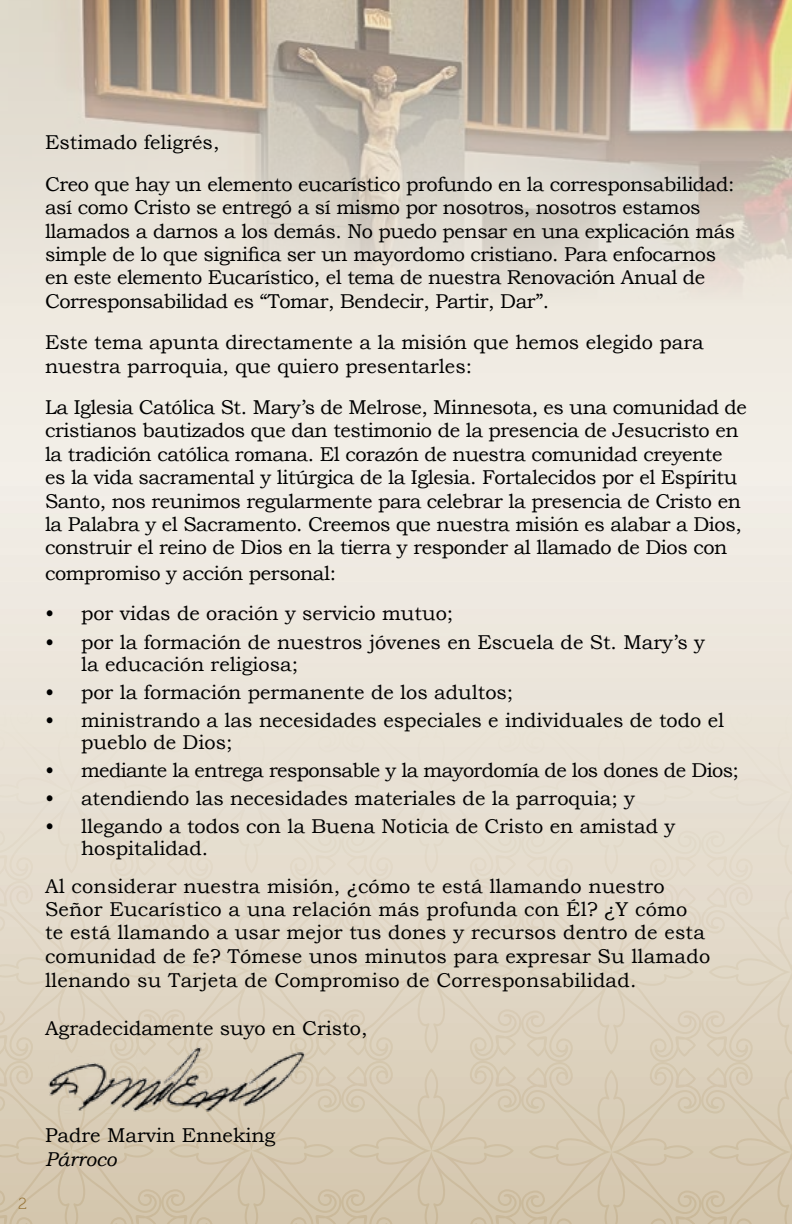
<style>
.page{position:relative;width:792px;height:1224px;background:#fff}
.page>*{position:absolute;margin:0;border:0;box-sizing:border-box;transform-origin:0 0}
.t1{font:20px/23.4px "Bookman Old Style";letter-spacing:-.02em;color:#000}
.t2{font:20px/22px "Bookman Old Style";color:#000}
.t3{font:20px/23.6px "Bookman Old Style";letter-spacing:.01em;color:#000}
.t4{font:italic 20px "Bookman Old Style";color:#000}
.t5{font:16px "Museo 100";color:#906b29}
</style>
<div class="page">
<div style="left:0;top:0;width:792px;height:930px;background:#f0ebe2"></div>
<img style="left:0;top:0;width:792px;height:293px">
<svg style="left:0;top:705px;width:521px;height:519px"></svg>
<svg style="left:521px;top:705px;width:271px;height:519px"></svg>
<img style="left:45px;top:1043px;width:265px;height:75px">
<p class="t1" style="left:45px;top:122px;width:691px;line-height:41.4px">Estimado feligrés,<br>Creo que hay un elemento eucarístico profundo en la corresponsabilidad:</p>
<p class="t1" style="left:45px;top:196px;width:692px">así como Cristo se entregó a sí mismo por nosotros, nosotros estamos llamados a darnos a los demás. No puedo pensar en una explicación más simple de lo que significa ser un mayordomo cristiano. Para enfocarnos en este elemento Eucarístico, el tema de nuestra Renovación Anual de Corresponsabilidad es “Tomar, Bendecir, Partir, Dar”.</p>
<p class="t2" style="left:45px;top:331px;width:660px;line-height:23.4px">Este tema apunta directamente a la misión que hemos elegido para nuestra parroquia, que quiero presentarles:</p>
<p class="t1" style="left:45px;top:396px;width:704px">La Iglesia Católica St. Mary’s de Melrose, Minnesota, es una comunidad de cristianos bautizados que dan testimonio de la presencia de Jesucristo en la tradición católica romana. El corazón de nuestra comunidad creyente es la vida sacramental y litúrgica de la Iglesia. Fortalecidos por el Espíritu Santo, nos reunimos regularmente para celebrar la presencia de Cristo en la Palabra y el Sacramento. Creemos que nuestra misión es alabar a Dios, construir el reino de Dios en la tierra y responder al llamado de Dios con</p>
<p class="t1" style="left:45px;top:562px;width:293px">compromiso y acción personal:</p>
<p class="t2" style="left:45px;top:603px;width:410px">• por vidas de oración y servicio mutuo;</p>
<p class="t2" style="left:81px;top:631px;width:625px;text-indent:-36px">• por la formación de nuestros jóvenes en Escuela de St. Mary’s y la educación religiosa;</p>
<p class="t2" style="left:45px;top:681px;width:470px">• por la formación permanente de los adultos;</p>
<p class="t2" style="left:81px;top:709px;width:645px;text-indent:-36px">• ministrando a las necesidades especiales e individuales de todo el pueblo de Dios;</p>
<p class="t1" style="left:45px;top:758px;width:695px">• mediante la entrega responsable y la mayordomía de los dones de Dios;</p>
<p class="t2" style="left:45px;top:787px;width:591px">• atendiendo las necesidades materiales de la parroquia; y</p>
<p class="t2" style="left:81px;top:815px;width:596px;text-indent:-36px">• llegando a todos con la Buena Noticia de Cristo en amistad y hospitalidad.</p>
<p class="t3" style="left:45px;top:874px;width:667px">Al considerar nuestra misión, ¿cómo te está llamando nuestro Señor Eucarístico a una relación más profunda con Él? ¿Y cómo te está llamando a usar mejor tus dones y recursos dentro de esta comunidad de fe? Tómese unos minutos para expresar Su llamado llenando su Tarjeta de Compromiso de Corresponsabilidad.</p>
<p class="t2" style="left:45px;top:1017px;width:324px">Agradecidamente suyo en Cristo,</p>
<p class="t5" style="left:18px;top:1195px;width:10px">2</p>
<p class="t2" style="left:45px;top:1125px;width:232px">Padre Marvin Enneking</p>
<p class="t4" style="left:45px;top:1146px;width:73px">Párroco</p>
</div>
